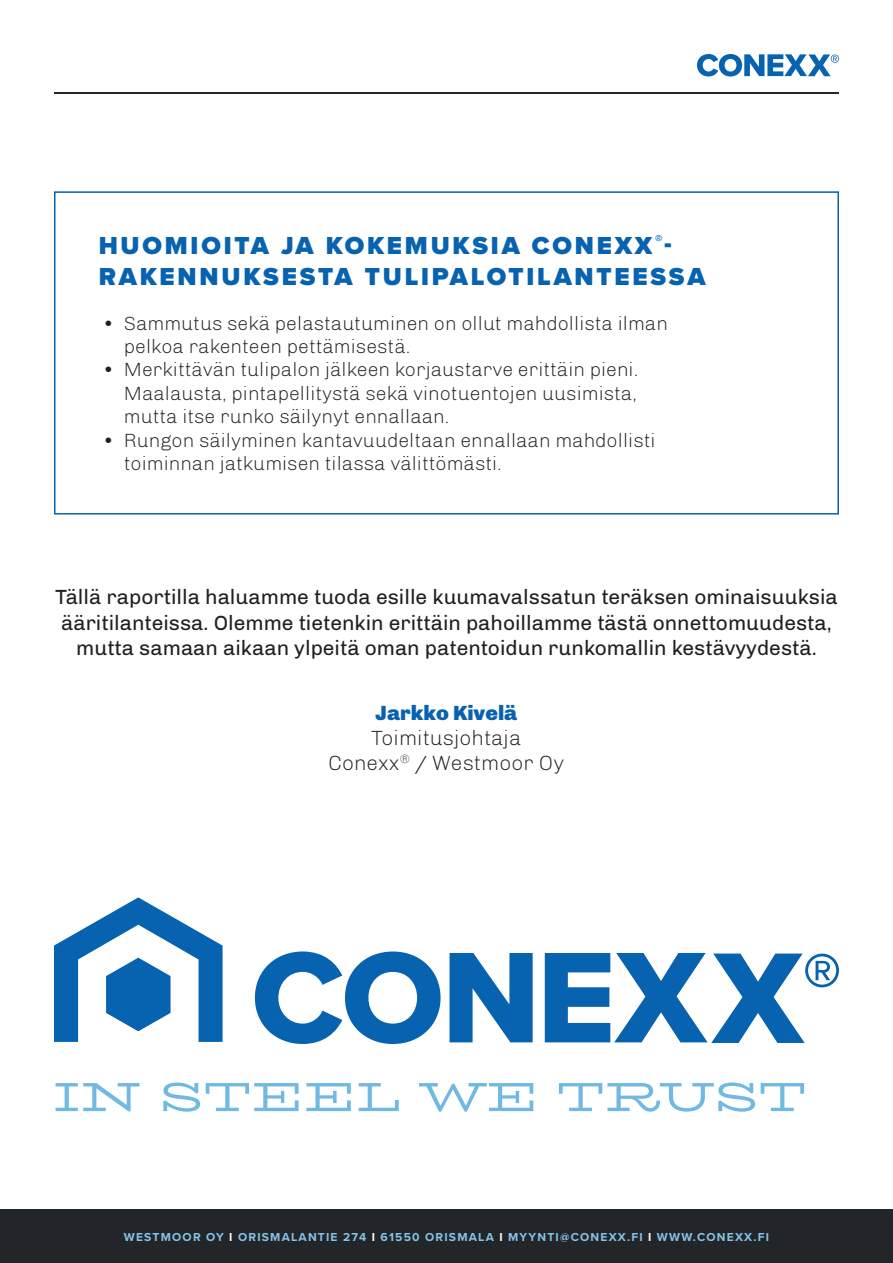
<style>
.page{position:relative;width:893px;height:1263px;background:#fff}
.page>*{position:absolute;margin:0;border:0;box-sizing:border-box;transform-origin:0 0}
.t1{font:900 25.5px/30.6px "Proxima Nova";letter-spacing:.11em;color:#0762b0}
.t2{font:21px/25.2px "Chivo";color:#231f20;text-align:center}
.t3{font:300 21px/25.2px "Chivo";color:#231f20;text-align:center}
.t4{font:900 21px "Chivo";color:#0762b0}
.t5{font:300 19.5px/23.4px "Chivo";color:#231f20}
.t6{font:700 12px "Proxima Nova";letter-spacing:.1em;color:#89c1e9}
.s1{color:#fff}
</style>
<div class="page">
<div style="left:0;top:1209px;width:893px;height:54px;background:#222628"></div>
<hr style="left:54px;top:92px;width:785px;height:2px;background:#222628">
<svg style="left:697px;top:54px;width:142px;height:22px"></svg>
<div style="left:54px;top:191px;width:785px;height:323px;border:2px solid #0762b0"></div>
<svg style="left:56px;top:1083px;width:84px;height:28px"></svg>
<svg style="left:163px;top:1082px;width:37px;height:30px"></svg>
<svg style="left:206px;top:1083px;width:93px;height:28px"></svg>
<svg style="left:306px;top:1083px;width:45px;height:28px"></svg>
<svg style="left:359px;top:1083px;width:40px;height:28px"></svg>
<svg style="left:419px;top:1083px;width:114px;height:28px"></svg>
<svg style="left:559px;top:1082px;width:196px;height:30px"></svg>
<svg style="left:761px;top:1083px;width:43px;height:28px"></svg>
<svg style="left:255px;top:951px;width:186px;height:93px"></svg>
<svg style="left:449px;top:953px;width:84px;height:89px"></svg>
<svg style="left:545px;top:953px;width:294px;height:90px"></svg>
<svg style="left:54px;top:897px;width:169px;height:145px"></svg>
<h1 class="t1" style="left:99px;top:230px;width:608px">HUOMIOITA JA KOKEMUKSIA CONEXX<sup>®</sup>-<br>RAKENNUKSESTA TULIPALOTILANTEESSA</h1>
<p class="t5" style="left:124px;top:311px;width:546px;text-indent:-21px">• Sammutus sekä pelastautuminen on ollut mahdollista ilman pelkoa rakenteen pettämisestä.</p>
<p class="t5" style="left:124px;top:358px;width:516px;text-align:justify;text-indent:-21px">• Merkittävän tulipalon jälkeen korjaustarve erittäin pieni.<br>Maalausta, pintapellitystä sekä vinotuentojen uusimista, mutta itse runko säilynyt ennallaan.</p>
<p class="t5" style="left:124px;top:428px;width:533px;text-indent:-21px">• Rungon säilyminen kantavuudeltaan ennallaan mahdollisti toiminnan jatkumisen tilassa välittömästi.</p>
<p class="t2" style="left:55px;top:585px;width:784px">Tällä raportilla haluamme tuoda esille kuumavalssatun teräksen ominaisuuksia ääritilanteissa. Olemme tietenkin erittäin pahoillamme tästä onnettomuudesta, mutta samaan aikaan ylpeitä oman patentoidun runkomallin kestävyydestä.</p>
<p class="t4" style="left:376px;top:700px;width:143px">Jarkko Kivelä</p>
<p class="t3" style="left:328px;top:725px;width:237px">Toimitusjohtaja<br>Conexx<sup>®</sup> / Westmoor Oy</p>
<p class="t6" style="left:124px;top:1228px;width:647px">WESTMOOR OY <span class="s1">I</span> ORISMALANTIE 274 <span class="s1">I</span> 61550 ORISMALA <span class="s1">I</span> MYYNTI@CONEXX.FI <span class="s1">I</span> WWW.CONEXX.FI</p>
</div>
